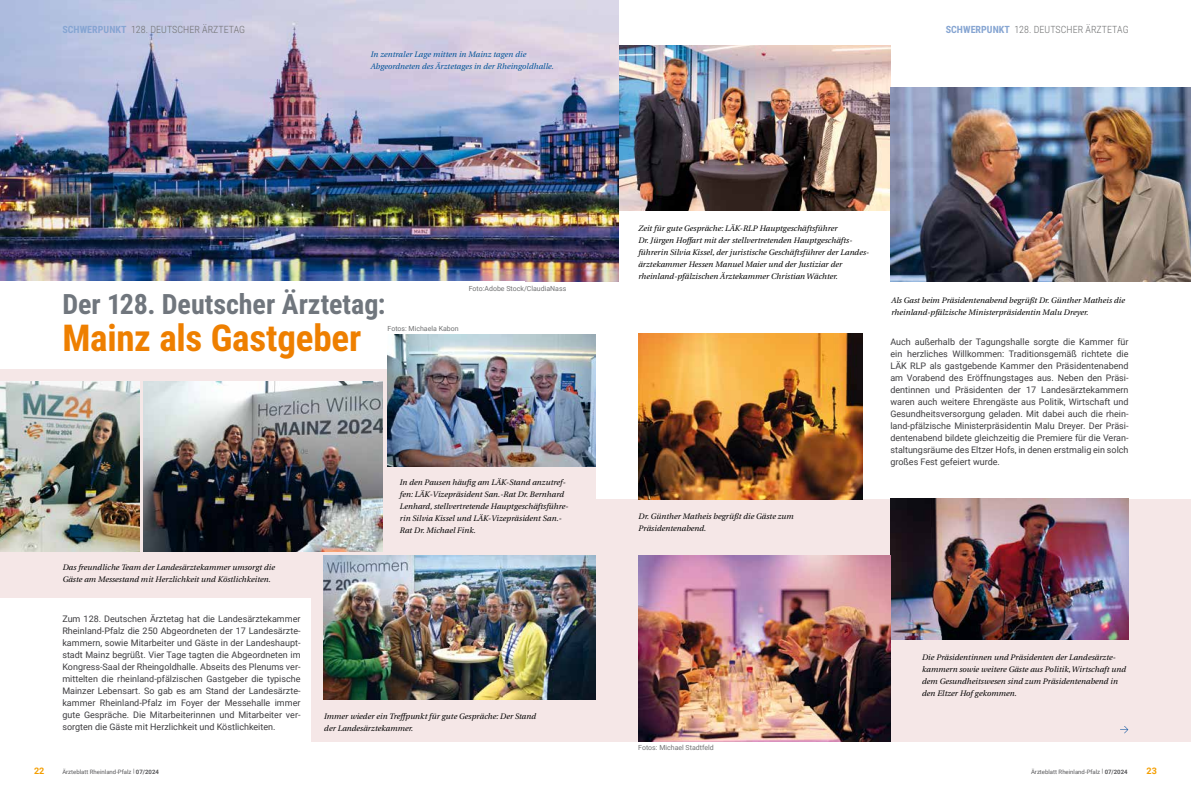
<style>
.page{position:relative;width:1191px;height:794px;background:#fff}
.page>*{position:absolute;margin:0;border:0;box-sizing:border-box;transform-origin:0 0}
.t1{font:700 37px "Roboto Condensed";letter-spacing:-.005em;color:#ee7f00}
.t2{font:700 28px "Roboto Condensed";color:#70767d}
.t3{font:300 10px "Roboto Condensed";letter-spacing:.005em;color:#707172}
.t4{font:9px/12px "Roboto";color:#3e3d40;text-align:justify}
.t5{font:700 9px "Roboto";color:#f49e00}
.t6{font:italic 8px/12px "Linguistics Pro";letter-spacing:.005em;color:#000}
.t7{font:italic 8px/12px "Linguistics Pro";letter-spacing:.005em;color:#005398}
.t8{font:7px "Roboto";color:#707172}
.t9{font:6px "Roboto";color:#58585a}
.s1{font-weight:700;color:#86a5d2}
.s2{font-weight:700}
</style>
<div class="page">
<img style="left:618px;top:45px;width:273px;height:166px">
<div style="left:312px;top:499px;width:879px;height:242px;background:#f5e7e7"></div>
<div style="left:0;top:369px;width:595px;height:228px;background:#f5e7e7"></div>
<img style="left:0;top:0;width:618px;height:281px">
<img style="left:144px;top:381px;width:238px;height:170px">
<img style="left:0;top:381px;width:139px;height:170px">
<img style="left:890px;top:87px;width:301px;height:194px">
<img style="left:638px;top:333px;width:224px;height:166px">
<img style="left:323px;top:556px;width:272px;height:144px">
<img style="left:387px;top:335px;width:208px;height:132px">
<img style="left:891px;top:499px;width:237px;height:141px">
<img style="left:638px;top:556px;width:253px;height:185px">
<svg style="left:1120px;top:726px;width:8px;height:7px"></svg>
<p class="t3" style="left:62px;top:22px;width:184px"><span class="s1">SCHWERPUNKT</span> 128. DEUTSCHER ÄRZTETAG</p>
<p class="t7" style="left:370px;top:48px;width:185px">In zentraler Lage mitten in Mainz tagen die<br>Abgeordneten des Ärztetages in der Rheingoldhalle.</p>
<h2 class="t2" style="left:62px;top:285px;width:325px">Der 128. Deutscher Ärztetag:</h2>
<h1 class="t1" style="left:62px;top:312px;width:300px">Mainz als Gastgeber</h1>
<p class="t8" style="left:387px;top:323px;width:73px">Fotos: Michaela Kabon</p>
<p class="t8" style="left:469px;top:283px;width:99px">Foto:Adobe Stock/ClaudiaNass</p>
<p class="t6" style="left:62px;top:561px;width:214px">Das freundliche Team der Landesärztekammer umsorgt die<br>Gäste am Messestand mit Herzlichkeit und Köstlichkeiten.</p>
<p class="t4" style="left:62px;top:612px;width:240px">Zum 128. Deutschen Ärztetag hat die Landesärztekammer Rheinland-Pfalz die 250 Abgeordneten der 17 Landesärzte&shy;kammern, sowie Mitarbeiter und Gäste in der Landeshaupt&shy;stadt Mainz begrüßt. Vier Tage tagten die Abgeordneten im Kongress-Saal der Rheingoldhalle. Abseits des Plenums ver&shy;mittelten die rheinland-pfälzischen Gastgeber die typische Mainzer Lebensart. So gab es am Stand der Landesärzte&shy;kammer Rheinland-Pfalz im Foyer der Messehalle immer gute Gespräche. Die Mitarbeiterinnen und Mitarbeiter ver&shy;sorgten die Gäste mit Herzlichkeit und Köstlichkeiten.</p>
<p class="t6" style="left:399px;top:476px;width:170px">In den Pausen häufig am LÄK-Stand anzutref&shy;fen: LÄK-Vizepräsident San.-Rat Dr. Bernhard Lenhard, stellvertretende Hauptgeschäftsführe&shy;rin Silvia Kissel und LÄK-Vizepräsident San.- Rat Dr. Michael Fink.</p>
<p class="t6" style="left:324px;top:709px;width:213px">Immer wieder ein Treffpunkt für gute Gespräche: Der Stand der Landesärztekammer.</p>
<p class="t3" style="left:945px;top:22px;width:184px"><span class="s1">SCHWERPUNKT</span> 128. DEUTSCHER ÄRZTETAG</p>
<p class="t6" style="left:638px;top:222px;width:232px">Zeit für gute Gespräche: LÄK-RLP Hauptgeschäftsführer<br>Dr. Jürgen Hoffart mit der stellvertretenden Hauptgeschäfts&shy;führerin Silvia Kissel, der juristische Geschäftsführer der Landes&shy;ärztekammer Hessen Manuel Maier und der Justiziar der rheinland-pfälzischen Ärztekammer Christian Wächter.</p>
<p class="t6" style="left:638px;top:510px;width:157px">Dr. Günther Matheis begrüßt die Gäste zum<br>Präsidentenabend.</p>
<p class="t6" style="left:891px;top:294px;width:235px">Als Gast beim Präsidentenabend begrüßt Dr. Günther Matheis die rheinland-pfälzische Ministerpräsidentin Malu Dreyer.</p>
<p class="t4" style="left:890px;top:336px;width:240px">Auch außerhalb der Tagungshalle sorgte die Kammer für ein herzliches Willkommen: Traditionsgemäß richtete die LÄK RLP als gastgebende Kammer den Präsidentenabend am Vorabend des Eröffnungstages aus. Neben den Präsi&shy;dentinnen und Präsidenten der 17 Landesärztekammern waren auch weitere Ehrengäste aus Politik, Wirtschaft und Gesundheitsversorgung geladen. Mit dabei auch die rhein&shy;land-pfälzische Ministerpräsidentin Malu Dreyer. Der Präsi&shy;dentenabend bildete gleichzeitig die Premiere für die Veran&shy;staltungsräume des Eltzer Hofs, in denen erstmalig ein solch großes Fest gefeiert wurde.</p>
<p class="t8" style="left:638px;top:743px;width:77px">Fotos: Michael Stadtfeld</p>
<p class="t6" style="left:921px;top:651px;width:205px">Die Präsidentinnen und Präsidenten der Landesärzte&shy;kammern sowie weitere Gäste aus Politik, Wirtschaft und dem Gesundheitswesen sind zum Präsidentenabend in den Eltzer Hof gekommen.</p>
<p class="t5" style="left:34px;top:764px;width:12px">22</p>
<p class="t9" style="left:62px;top:767px;width:98px">Ärzteblatt Rheinland-Pfalz | <span class="s2">07/2024</span></p>
<p class="t9" style="left:1031px;top:767px;width:98px">Ärzteblatt Rheinland-Pfalz | <span class="s2">07/2024</span></p>
<p class="t5" style="left:1146px;top:764px;width:12px">23</p>
</div>
